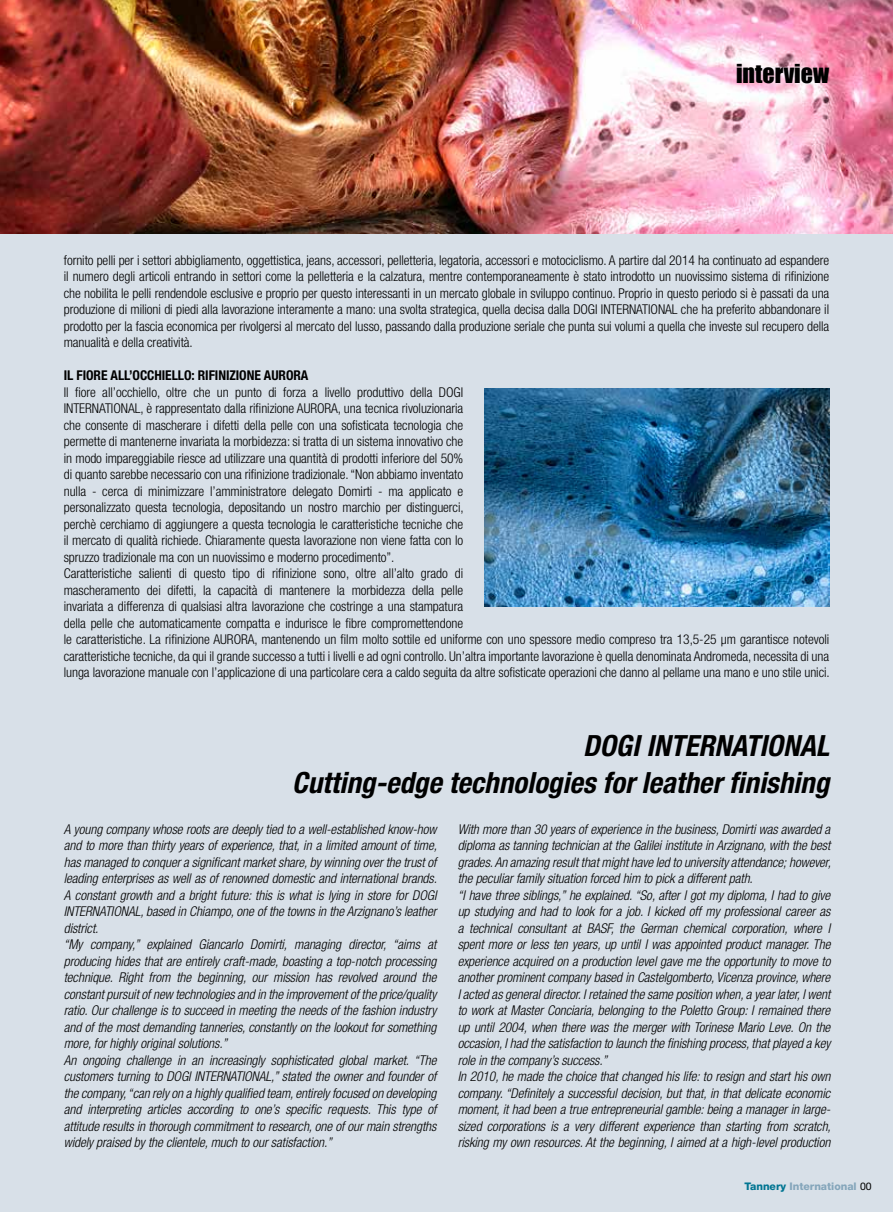
<style>
.page{position:relative;width:893px;height:1212px;background:#fff}
.page>*{position:absolute;margin:0;border:0;box-sizing:border-box;transform-origin:0 0}
.t1{font:italic 700 condensed 29.25px/37.5px "Helvetica Neue LT Pro";color:#000;text-align:right}
.t2{font:24px "Impact";color:#000}
.t3{font:italic 300 condensed 13.5px/16.5px "Helvetica Neue LT Pro";letter-spacing:-.005em;color:#000}
.t4{font:300 condensed 13.5px/16.5px "Helvetica Neue LT Pro";letter-spacing:-.005em;color:#000;text-align:justify}
.t5{font:700 condensed 13.5px "Helvetica Neue LT Pro";letter-spacing:-.005em;color:#000}
.t6{font:800 10.5px "Helvetica Neue LT Pro";color:#85a6bb}
.s1{color:#017592}
.s2{font-weight:400;color:#000}
</style>
<div class="page">
<div style="left:0;top:198px;width:893px;height:1014px;background:#d8e0e8"></div>
<img style="left:0;top:0;width:893px;height:234px">
<img style="left:484px;top:388px;width:345px;height:218px">
<h2 class="t2" style="left:736px;top:55px;width:95px">INTERVIEW</h2>
<p class="t4" style="left:64px;top:252px;width:767px">fornito pelli per i settori abbigliamento, oggettistica, jeans, accessori, pelletteria, legatoria, accessori e motociclismo. A partire dal 2014 ha continuato ad espandere il numero degli articoli entrando in settori come la pelletteria e la calzatura, mentre contemporaneamente è stato introdotto un nuovissimo sistema di rifinizione che nobilita le pelli rendendole esclusive e proprio per questo interessanti in un mercato globale in sviluppo continuo. Proprio in questo periodo si è passati da una produzione di milioni di piedi alla lavorazione interamente a mano: una svolta strategica, quella decisa dalla DOGI INTERNATIONAL che ha preferito abbandonare il prodotto per la fascia economica per rivolgersi al mercato del lusso, passando dalla produzione seriale che punta sui volumi a quella che investe sul recupero della manualità e della creatività.</p>
<p class="t5" style="left:64px;top:367px;width:246px">IL FIORE ALL’OCCHIELLO: RIFINIZIONE AURORA</p>
<p class="t4" style="left:64px;top:384px;width:767px;text-align:left">Il fiore all’occhiello, oltre che un punto di forza a livello produttivo della DOGI<br>INTERNATIONAL, è rappresentato dalla rifinizione AURORA, una tecnica rivoluzionaria<br>che consente di mascherare i difetti della pelle con una sofisticata tecnologia che<br>permette di mantenerne invariata la morbidezza: si tratta di un sistema innovativo che<br>in modo impareggiabile riesce ad utilizzare una quantità di prodotti inferiore del 50%<br>di quanto sarebbe necessario con una rifinizione tradizionale. “Non abbiamo inventato<br>nulla - cerca di minimizzare l’amministratore delegato Domirti - ma applicato e<br>personalizzato questa tecnologia, depositando un nostro marchio per distinguerci,<br>perchè cerchiamo di aggiungere a questa tecnologia le caratteristiche tecniche che<br>il mercato di qualità richiede. Chiaramente questa lavorazione non viene fatta con lo<br>spruzzo tradizionale ma con un nuovissimo e moderno procedimento”.<br>Caratteristiche salienti di questo tipo di rifinizione sono, oltre all’alto grado di<br>mascheramento dei difetti, la capacità di mantenere la morbidezza della pelle<br>invariata a differenza di qualsiasi altra lavorazione che costringe a una stampatura<br>della pelle che automaticamente compatta e indurisce le fibre compromettendone<br>le caratteristiche. La rifinizione AURORA, mantenendo un film molto sottile ed uniforme con uno spessore medio compreso tra 13,5-25 µm garantisce notevoli caratteristiche tecniche, da qui il grande successo a tutti i livelli e ad ogni controllo. Un’altra importante lavorazione è quella denominata Andromeda, necessita di una lunga lavorazione manuale con l’applicazione di una particolare cera a caldo seguita da altre sofisticate operazioni che danno al pellame una mano e uno stile unici.</p>
<h1 class="t1" style="left:292px;top:727px;width:538px">DOGI INTERNATIONAL<br>Cutting-edge technologies for leather finishing</h1>
<p class="t3" style="left:64px;top:821px;width:375px">A young company whose roots are deeply tied to a well-established know-how and to more than thirty years of experience, that, in a limited amount of time, has managed to conquer a significant market share, by winning over the trust of leading enterprises as well as of renowned domestic and international brands.<br>A constant growth and a bright future: this is what is lying in store for DOGI INTERNATIONAL, based in Chiampo, one of the towns in the Arzignano’s leather district.<br>“My company,” explained Giancarlo Domirti, managing director, “aims at producing hides that are entirely craft-made, boasting a top-notch processing technique. Right from the beginning, our mission has revolved around the constant pursuit of new technologies and in the improvement of the price/quality ratio. Our challenge is to succeed in meeting the needs of the fashion industry and of the most demanding tanneries, constantly on the lookout for something more, for highly original solutions.”<br>An ongoing challenge in an increasingly sophisticated global market. “The customers turning to DOGI INTERNATIONAL,” stated the owner and founder of the company, “can rely on a highly qualified team, entirely focused on developing and interpreting articles according to one’s specific requests. This type of attitude results in thorough commitment to research, one of our main strengths widely praised by the clientele, much to our satisfaction.”</p>
<p class="t3" style="left:458px;top:821px;width:375px">With more than 30 years of experience in the business, Domirti was awarded a diploma as tanning technician at the Galilei institute in Arzignano, with the best grades. An amazing result that might have led to university attendance; however, the peculiar family situation forced him to pick a different path.<br>“I have three siblings,” he explained. “So, after I got my diploma, I had to give up studying and had to look for a job. I kicked off my professional career as a technical consultant at BASF, the German chemical corporation, where I spent more or less ten years, up until I was appointed product manager. The experience acquired on a production level gave me the opportunity to move to another prominent company based in Castelgomberto, Vicenza province, where I acted as general director. I retained the same position when, a year later, I went to work at Master Conciaria, belonging to the Poletto Group: I remained there up until 2004, when there was the merger with Torinese Mario Leve. On the occasion, I had the satisfaction to launch the finishing process, that played a key role in the company’s success.”<br>In 2010, he made the choice that changed his life: to resign and start his own company. “Definitely a successful decision, but that, in that delicate economic moment, it had been a true entrepreneurial gamble: being a manager in large&shy;sized corporations is a very different experience than starting from scratch, risking my own resources. At the beginning, I aimed at a high-level production</p>
<p class="t6" style="left:744px;top:1180px;width:129px"><span class="s1">Tannery</span> International <span class="s2">00</span></p>
</div>
